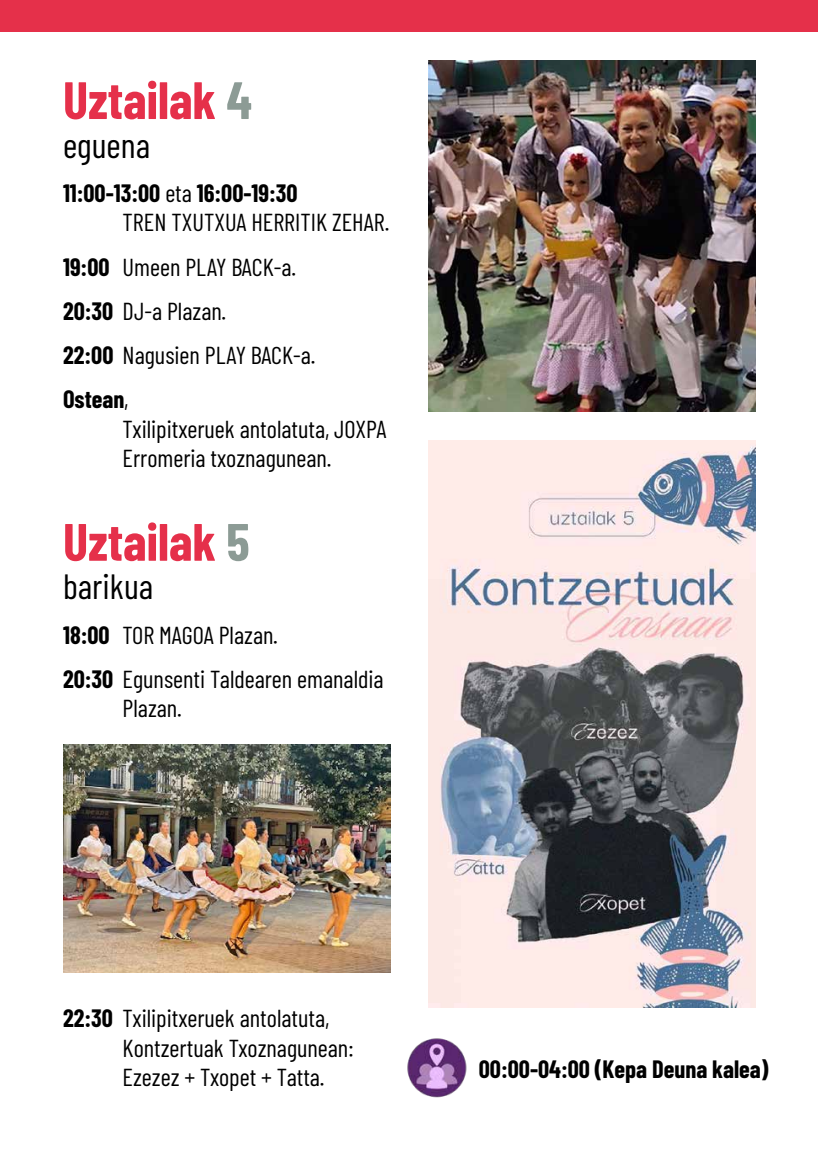
<style>
.page{position:relative;width:819px;height:1166px;background:#fff}
.page>*{position:absolute;margin:0;border:0;box-sizing:border-box;transform-origin:0 0}
.t1{font:700 52.5px "Barlow Condensed";color:#e5304a}
.t2{font:35px "Barlow Condensed";color:#000}
.t3{font:24.5px/29.4px "Barlow Condensed";color:#000}
.t4{font:700 24.5px "Barlow Condensed";color:#000}
.s1{color:#8c9b95}
.s2{font-weight:700}
</style>
<div class="page">
<div style="left:0;top:0;width:817px;height:32px;background:#e5304a"></div>
<img style="left:428px;top:60px;width:328px;height:351px">
<img style="left:428px;top:440px;width:328px;height:567px">
<img style="left:63px;top:744px;width:327px;height:228px">
<img style="left:407px;top:1038px;width:60px;height:60px">
<h1 class="t1" style="left:63px;top:67px;width:190px">Uztailak <span class="s1">4</span></h1>
<h2 class="t2" style="left:63px;top:123px;width:89px">eguena</h2>
<p class="t3" style="left:123px;top:177px;width:268px;text-indent:-60px"><span class="s2">11:00-13:00</span> eta <span class="s2">16:00-19:30<br></span>TREN TXUTXUA HERRITIK ZEHAR.</p>
<p class="t3" style="left:63px;top:244px;width:254px;line-height:44.3px"><span class="s2">19:00</span> Umeen PLAY BACK-a.<br><span class="s2">20:30</span> DJ-a Plazan.<br><span class="s2">22:00</span> Nagusien PLAY BACK-a.<br><span class="s2">Ostean</span>,</p>
<p class="t3" style="left:123px;top:413px;width:265px">Txilipitxeruek antolatuta, JOXPA<br>Erromeria txoznagunean.</p>
<h1 class="t1" style="left:63px;top:508px;width:188px">Uztailak <span class="s1">5</span></h1>
<h2 class="t2" style="left:63px;top:564px;width:92px">barikua</h2>
<p class="t3" style="left:63px;top:611px;width:322px;line-height:44.3px"><span class="s2">18:00</span> TOR MAGOA Plazan.<br><span class="s2">20:30</span> Egunsenti Taldearen emanaldia</p>
<p class="t3" style="left:123px;top:693px;width:61px">Plazan.</p>
<p class="t3" style="left:123px;top:1003px;width:232px;text-indent:-60px"><span class="s2">22:30</span> Txilipitxeruek antolatuta,<br>Kontzertuak Txoznagunean:<br>Ezezez + Txopet + Tatta.</p>
<p class="t4" style="left:479px;top:1053px;width:291px">00:00-04:00 (Kepa Deuna kalea)</p>
</div>
